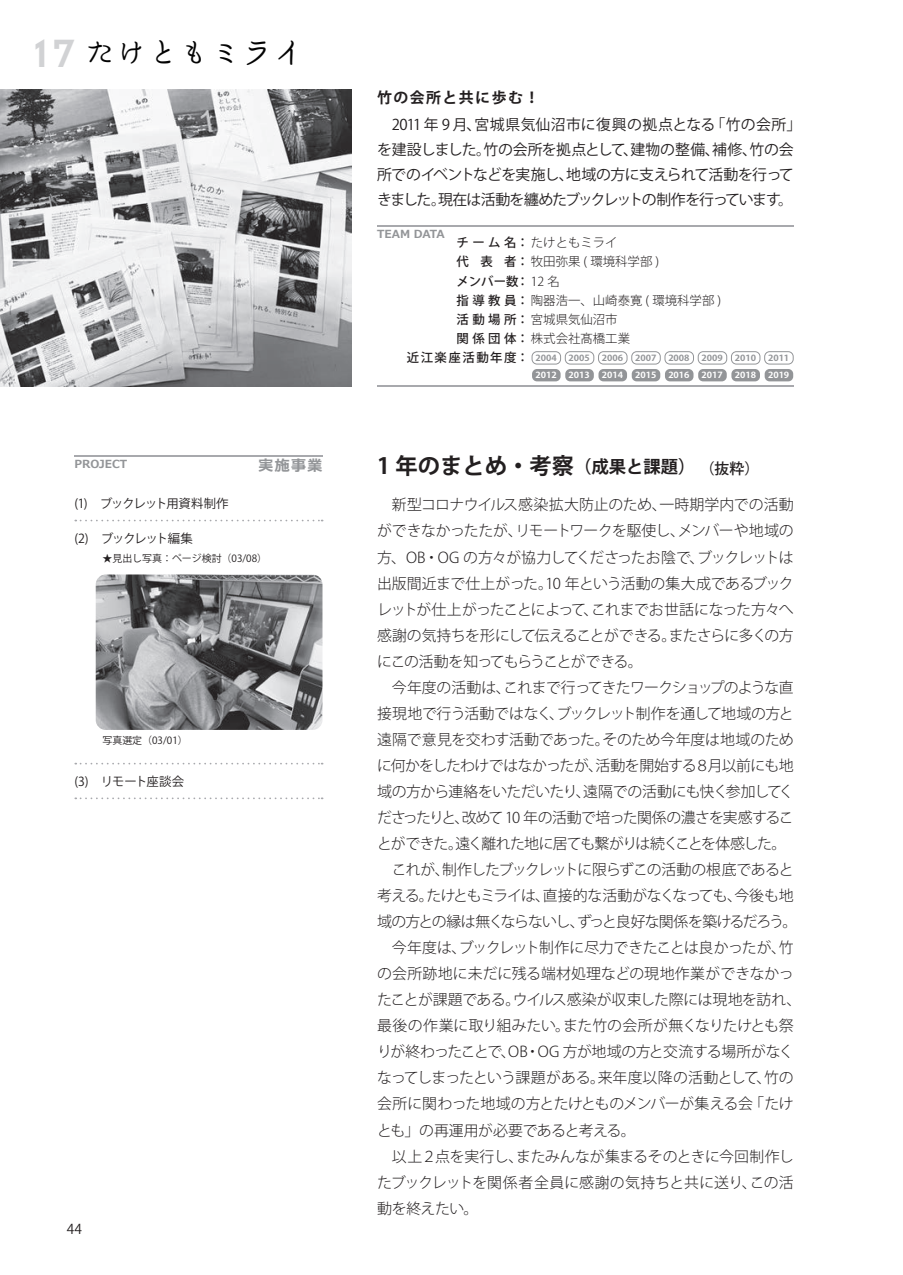
<style>
.page{position:relative;width:903px;height:1275px;background:#fff}
.page>*{position:absolute;margin:0;border:0;box-sizing:border-box;transform-origin:0 0}
.t1{font:31.5px "Maruminold";color:#030303}
.t2{font:700 22.4px "Koz Go Pro";color:#231f20}
.t3{font:300 14.88px/26.1px "Koz Go Pro";letter-spacing:-.035em;color:#231f20;text-align:justify}
.t4{font:14.88px/24.8px "Koz Go Pro";letter-spacing:-.035em;color:#231f20}
.t5{font:300 14.88px "Koz Go Pro";letter-spacing:-.01em;color:#231f20}
.t6{font:300 14.88px "Koz Go Pro";letter-spacing:-.06em;color:#231f20}
.t7{font:300 14.88px "Koz Go Pro";letter-spacing:-.075em;color:#231f20}
.t8{font:300 14.88px "Koz Go Pro";letter-spacing:-.065em;color:#231f20}
.t9{font:300 14.88px "Koz Go Pro";letter-spacing:-.055em;color:#231f20}
.t10{font:300 14.88px "Koz Go Pro";color:#231f20}
.t11{font:300 14.88px "Koz Go Pro";letter-spacing:.005em;color:#231f20}
.t12{font:700 14.88px "Koz Go Pro";letter-spacing:.1em;color:#231f20}
.t13{font:500 14.88px "Koz Go Pro";color:#231f20}
.t14{font:700 14.88px "Meiryo";color:#939598}
.t15{font:13.65px "Koz Go Pro";color:#231f20}
.t16{font:300 12.42px "Koz Go Pro";color:#231f20}
.t17{font:12.42px "Koz Go Pro";letter-spacing:-.085em;color:#231f20}
.t18{font:500 12.42px "Koz Go Pro";letter-spacing:.12em;color:#231f20}
.t19{font:12.42px "Koz Go Pro";letter-spacing:-.055em;color:#231f20}
.t20{font:700 11.2px "Meiryo";color:#939598}
.t21{font:9.97px "Koz Go Pro";color:#231f20}
.t22{font:700 8.4px "Koz Go Pro";color:#fff;scale:1.11 1}
.t23{font:700 8.4px "Koz Go Pro";color:#939598;scale:1.11 1}
.s1{font-family:"Insignia LT Std";font-size:43.4px;color:#d1d2d4}
.s2{font-weight:500}
.s3{font-weight:300}
.s4{font-size:17.32px}
</style>
<div class="page">
<hr style="left:74px;top:456px;width:248px;height:1px;background:#a8a9ad">
<hr style="left:377px;top:225px;width:417px;height:2px;background:#a8a9ad">
<hr style="left:377px;top:385px;width:417px;height:2px;background:#a8a9ad">
<svg style="left:75px;top:520px;width:248px;height:1px"></svg>
<svg style="left:75px;top:763px;width:248px;height:1px"></svg>
<svg style="left:75px;top:797px;width:248px;height:2px"></svg>
<img style="left:0;top:89px;width:352px;height:298px">
<img style="left:96px;top:574px;width:226px;height:156px">
<div style="left:532px;top:369px;width:29px;height:12px;background:#939598;border-radius:5px"></div>
<div style="left:565px;top:369px;width:29px;height:12px;background:#939598;border-radius:5px"></div>
<div style="left:598px;top:369px;width:29px;height:12px;background:#939598;border-radius:5px"></div>
<div style="left:632px;top:369px;width:28px;height:12px;background:#939598;border-radius:5px"></div>
<div style="left:665px;top:369px;width:28px;height:12px;background:#939598;border-radius:5px"></div>
<div style="left:698px;top:369px;width:29px;height:12px;background:#939598;border-radius:5px"></div>
<div style="left:731px;top:369px;width:29px;height:12px;background:#939598;border-radius:5px"></div>
<div style="left:765px;top:369px;width:28px;height:12px;background:#939598;border-radius:5px"></div>
<div style="left:532px;top:351px;width:29px;height:13px;border:1px solid #939598;border-radius:5px"></div>
<div style="left:565px;top:351px;width:29px;height:13px;border:1px solid #939598;border-radius:5px"></div>
<div style="left:598px;top:351px;width:29px;height:13px;border:1px solid #939598;border-radius:5px"></div>
<div style="left:631px;top:351px;width:29px;height:13px;border:1px solid #939598;border-radius:5px"></div>
<div style="left:665px;top:351px;width:29px;height:13px;border:1px solid #939598;border-radius:5px"></div>
<div style="left:698px;top:351px;width:29px;height:13px;border:1px solid #939598;border-radius:5px"></div>
<div style="left:731px;top:351px;width:29px;height:13px;border:1px solid #939598;border-radius:5px"></div>
<div style="left:764px;top:351px;width:29px;height:13px;border:1px solid #939598;border-radius:5px"></div>
<h1 class="t1" style="left:35px;top:37px;width:272px"><span class="s1">17</span> たけともミライ</h1>
<p class="t20" style="left:74px;top:456px;width:54px">PROJECT</p>
<p class="t14" style="left:258px;top:455px;width:65px">実施事業</p>
<p class="t17" style="left:74px;top:496px;width:156px">(1)　ブックレット用資料制作</p>
<p class="t17" style="left:74px;top:530px;width:120px">(2)　ブックレット編集</p>
<p class="t21" style="left:103px;top:552px;width:166px">★見出し写真：ページ検討（03/08）</p>
<p class="t21" style="left:103px;top:733px;width:87px">写真選定（03/01）</p>
<p class="t19" style="left:74px;top:773px;width:111px">(3)　リモート座談会</p>
<p class="t15" style="left:67px;top:1220px;width:17px">44</p>
<p class="t12" style="left:377px;top:88px;width:164px">竹の会所と共に歩む！</p>
<p class="t4" style="left:377px;top:113px;width:426px;text-indent:15px">2011 年 9 月、宮城県気仙沼市に復興の拠点となる「竹の会所」を建設しました。竹の会所を拠点として、建物の整備、補修、竹の会所でのイベントなどを実施し、地域の方に支えられて活動を行ってきました。現在は活動を纏めたブックレットの制作を行っています。</p>
<p class="t20" style="left:377px;top:226px;width:69px">TEAM DATA</p>
<p class="t16" style="left:456px;top:234px;width:163px"><span class="s2">チーム名：</span>たけともミライ</p>
<p class="t16" style="left:456px;top:254px;width:204px"><span class="s2">代 表 者：</span>牧田弥果 ( 環境科学部 )</p>
<p class="t18" style="left:456px;top:273px;width:105px">メンバー数：<span class="s3">12 名</span></p>
<p class="t16" style="left:456px;top:292px;width:266px"><span class="s2">指導教員：</span>陶器浩一、山崎泰寛 ( 環境科学部 )</p>
<p class="t16" style="left:456px;top:311px;width:163px"><span class="s2">活動場所：</span>宮城県気仙沼市</p>
<p class="t16" style="left:456px;top:331px;width:175px"><span class="s2">関係団体：</span>株式会社髙橋工業</p>
<p class="t18" style="left:407px;top:350px;width:124px">近江楽座活動年度：</p>
<p class="t23" style="left:535px;top:353px;width:21px">2004</p>
<p class="t23" style="left:569px;top:353px;width:21px">2005</p>
<p class="t23" style="left:602px;top:353px;width:21px">2006</p>
<p class="t23" style="left:635px;top:353px;width:21px">2007</p>
<p class="t23" style="left:668px;top:353px;width:21px">2008</p>
<p class="t23" style="left:701px;top:353px;width:21px">2009</p>
<p class="t23" style="left:735px;top:353px;width:21px">2010</p>
<p class="t23" style="left:768px;top:353px;width:21px">2011</p>
<p class="t22" style="left:535px;top:370px;width:21px">2012</p>
<p class="t22" style="left:569px;top:370px;width:21px">2013</p>
<p class="t22" style="left:602px;top:370px;width:21px">2014</p>
<p class="t22" style="left:635px;top:370px;width:21px">2015</p>
<p class="t22" style="left:668px;top:370px;width:21px">2016</p>
<p class="t22" style="left:701px;top:370px;width:21px">2017</p>
<p class="t22" style="left:735px;top:370px;width:21px">2018</p>
<p class="t22" style="left:768px;top:370px;width:21px">2019</p>
<h2 class="t2" style="left:377px;top:451px;width:320px">1 年のまとめ・考察<span class="s4">（成果と課題）</span></h2>
<p class="t3" style="left:377px;top:492px;width:418px;text-indent:15px">新型コロナウイルス感染拡大防止のため、一時期学内での活動ができなかったたが、リモートワークを駆使し、メンバーや地域の方、OB・OG の方々が協力してくださったお陰で、ブックレットは出版間近まで仕上がった。10 年という活動の集大成であるブックレットが仕上がったことによって、これまでお世話になった方々へ感謝の気持ちを形にして伝えることができる。またさらに多くの方にこの活動を知ってもらうことができる。</p>
<p class="t3" style="left:392px;top:674px;width:403px">今年度の活動は、これまで行ってきたワークショップのような直</p>
<p class="t3" style="left:377px;top:700px;width:418px">接現地で行う活動ではなく、ブックレット制作を通して地域の方と</p>
<p class="t5" style="left:377px;top:730px;width:418px">遠隔で意見を交わす活動であった。そのため今年度は地域のため</p>
<p class="t3" style="left:377px;top:752px;width:418px">に何かをしたわけではなかったが、活動を開始する８月以前にも地</p>
<p class="t3" style="left:377px;top:778px;width:418px">域の方から連絡をいただいたり、遠隔での活動にも快く参加してく</p>
<p class="t6" style="left:377px;top:808px;width:418px">ださったりと、改めて 10 年の活動で培った関係の濃さを実感するこ</p>
<p class="t8" style="left:377px;top:834px;width:411px">とができた。遠く離れた地に居ても繋がりは続くことを体感した。</p>
<p class="t9" style="left:392px;top:860px;width:403px">これが、制作したブックレットに限らずこの活動の根底であると</p>
<p class="t3" style="left:377px;top:883px;width:418px">考える。たけともミライは、直接的な活動がなくなっても、今後も地</p>
<p class="t7" style="left:377px;top:912px;width:422px">域の方との縁は無くならないし、ずっと良好な関係を築けるだろう。</p>
<p class="t3" style="left:392px;top:935px;width:403px">今年度は、ブックレット制作に尽力できたことは良かったが、竹</p>
<p class="t11" style="left:377px;top:964px;width:418px">の会所跡地に未だに残る端材処理などの現地作業ができなかっ</p>
<p class="t3" style="left:377px;top:987px;width:426px">たことが課題である。ウイルス感染が収束した際には現地を訪れ、</p>
<p class="t5" style="left:377px;top:1016px;width:418px">最後の作業に取り組みたい。また竹の会所が無くなりたけとも祭</p>
<p class="t3" style="left:377px;top:1039px;width:418px">りが終わったことで、OB・OG 方が地域の方と交流する場所がなく</p>
<p class="t3" style="left:377px;top:1065px;width:418px">なってしまったという課題がある。来年度以降の活動として、竹の</p>
<p class="t3" style="left:377px;top:1091px;width:418px">会所に関わった地域の方とたけとものメンバーが集える会「たけ</p>
<p class="t3" style="left:377px;top:1117px;width:260px">とも」の再運用が必要であると考える。</p>
<p class="t3" style="left:392px;top:1143px;width:403px">以上２点を実行し、またみんなが集まるそのときに今回制作し</p>
<p class="t10" style="left:377px;top:1172px;width:418px">たブックレットを関係者全員に感謝の気持ちと共に送り、この活</p>
<p class="t3" style="left:377px;top:1195px;width:103px">動を終えたい。</p>
<p class="t13" style="left:692px;top:459px;width:68px">　（抜粋）</p>
</div>
